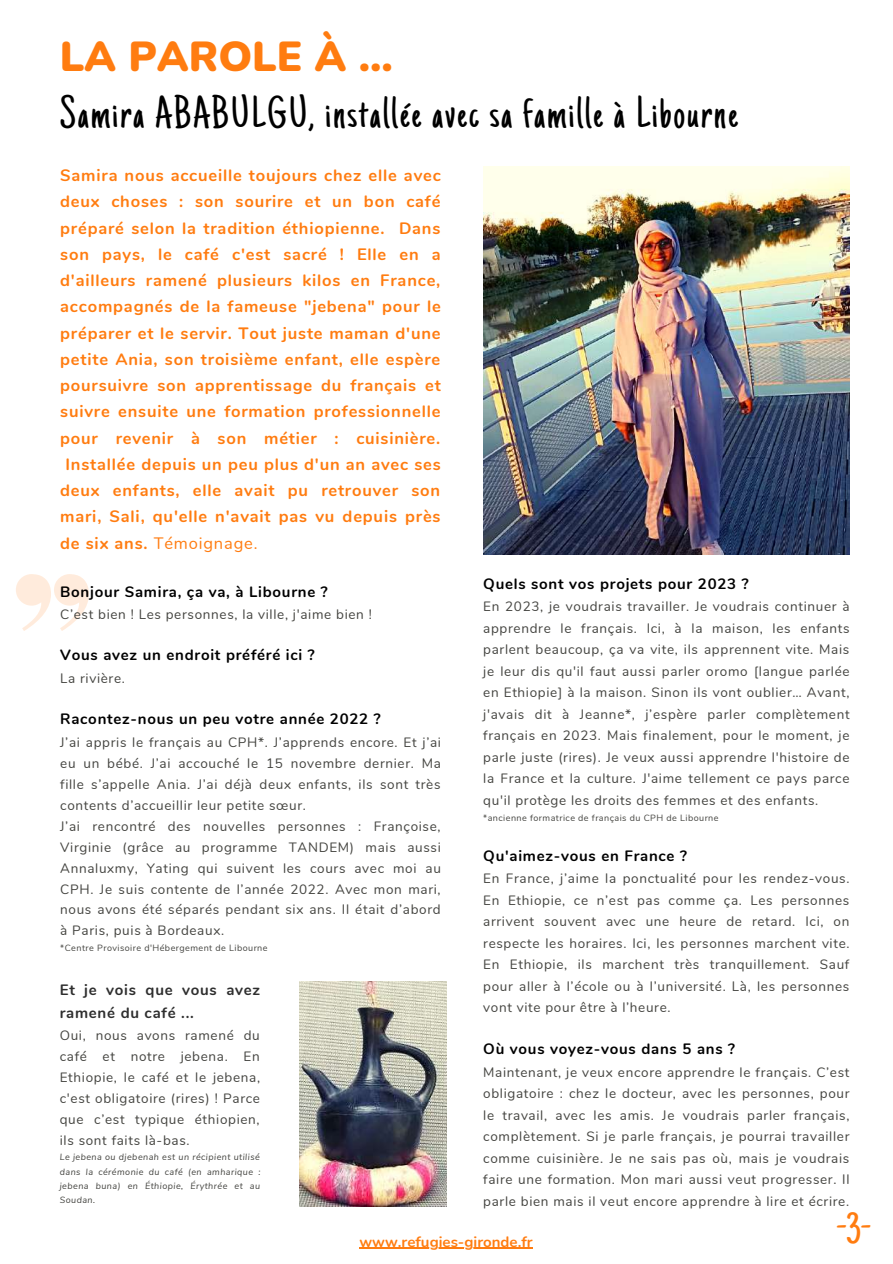
<style>
.page{position:relative;width:893px;height:1264px;background:#fff}
.page>*{position:absolute;margin:0;border:0;box-sizing:border-box;transform-origin:0 0}
.t1{font:45px "Just Another Hand";letter-spacing:.05em;color:#000}
.t2{font:45px "Just Another Hand";color:#ff7c10}
.t3{font:900 42px "Nunito";color:#ff7c10}
.t4{font:700 16.5px "Nunito";letter-spacing:.05em;color:#ff7c10}
.t5{font:16.5px "Nunito";letter-spacing:.05em;color:#ff7c10}
.t6{font:700 15px "Nunito";letter-spacing:.05em;color:#000}
.t7{font:700 15px/23.2px "Nunito";letter-spacing:.05em;color:#2e2e2e}
.t8{font:700 15px "Nunito";color:#ff7c10}
.t9{font:13.5px/21.5px "Nunito";letter-spacing:.05em;color:#444440;text-align:justify}
.t10{font:italic 9px/14.2px "Nunito Sans";letter-spacing:.05em;color:#444440;text-align:justify}
.t11{font:9px "Nunito";letter-spacing:.05em;color:#444440}
.s1{font-weight:700}
</style>
<div class="page">
<img style="left:483px;top:166px;width:366px;height:388px">
<svg style="left:16px;top:574px;width:73px;height:57px"></svg>
<img style="left:299px;top:981px;width:147px;height:225px">
<hr style="left:359px;top:1247px;width:173px;height:1px;background:#ff7c10">
<h2 class="t3" style="left:60px;top:28px;width:334px">LA PAROLE À ...</h2>
<h1 class="t1" style="left:60px;top:95px;width:679px">Samira ABABULGU, installée avec sa famille à Libourne</h1>
<p class="t4" style="left:60px;top:164px;width:382px">Samira nous accueille toujours chez elle avec</p>
<p class="t4" style="left:60px;top:191px;width:381px">deux choses : son sourire et un bon café</p>
<p class="t4" style="left:60px;top:217px;width:381px">préparé selon la tradition éthiopienne. Dans</p>
<p class="t4" style="left:60px;top:243px;width:382px">son pays, le café c'est sacré ! Elle en a</p>
<p class="t4" style="left:60px;top:269px;width:381px">d'ailleurs ramené plusieurs kilos en France,</p>
<p class="t4" style="left:60px;top:296px;width:382px">accompagnés de la fameuse "jebena" pour le</p>
<p class="t4" style="left:60px;top:322px;width:382px">préparer et le servir. Tout juste maman d'une</p>
<p class="t4" style="left:60px;top:348px;width:381px">petite Ania, son troisième enfant, elle espère</p>
<p class="t4" style="left:60px;top:374px;width:382px">poursuivre son apprentissage du français et</p>
<p class="t4" style="left:60px;top:401px;width:382px">suivre ensuite une formation professionnelle</p>
<p class="t4" style="left:60px;top:427px;width:381px">pour revenir à son métier : cuisinière.</p>
<p class="t4" style="left:65px;top:453px;width:377px">Installée depuis un peu plus d'un an avec ses</p>
<p class="t4" style="left:60px;top:479px;width:381px">deux enfants, elle avait pu retrouver son</p>
<p class="t4" style="left:60px;top:505px;width:382px">mari, Sali, qu'elle n'avait pas vu depuis près</p>
<p class="t5" style="left:60px;top:532px;width:199px"><span class="s1">de six ans.</span> Témoignage.</p>
<p class="t6" style="left:60px;top:581px;width:269px">Bonjour Samira, ça va, à Libourne ?</p>
<p class="t9" style="left:60px;top:604px;width:313px">C’est bien ! Les personnes, la ville, j'aime bien !</p>
<p class="t6" style="left:60px;top:645px;width:256px">Vous avez un endroit préféré ici ?</p>
<p class="t9" style="left:60px;top:667px;width:66px">La rivière.</p>
<p class="t6" style="left:60px;top:709px;width:322px">Racontez-nous un peu votre année 2022 ?</p>
<p class="t9" style="left:60px;top:731px;width:382px;line-height:21px;text-align:left">J’ai appris le français au CPH*. J’apprends encore. Et j’ai eu un bébé. J’ai accouché le 15 novembre dernier. Ma fille s’appelle Ania. J’ai déjà deux enfants, ils sont très contents d’accueillir leur petite sœur.<br>J’ai rencontré des nouvelles personnes : Françoise, Virginie (grâce au programme TANDEM) mais aussi Annaluxmy, Yating qui suivent les cours avec moi au CPH. Je suis contente de l’année 2022. Avec mon mari, nous avons été séparés pendant six ans. Il était d’abord à Paris, puis à Bordeaux.</p>
<p class="t11" style="left:60px;top:942px;width:209px">*Centre Provisoire d'Hébergement de Libourne</p>
<p class="t7" style="left:60px;top:978px;width:202px">Et je vois que vous avez ramené du café ...</p>
<p class="t9" style="left:60px;top:1024px;width:202px;line-height:21px">Oui, nous avons ramené du café et notre jebena. En Ethiopie, le café et le jebena, c'est obligatoire (rires) ! Parce que c’est typique éthiopien, ils sont faits là-bas.</p>
<p class="t10" style="left:60px;top:1150px;width:202px">Le jebena ou djebenah est un récipient utilisé dans la cérémonie du café (en amharique : jebena buna) en Éthiopie, Érythrée et au Soudan.</p>
<p class="t6" style="left:483px;top:574px;width:267px">Quels sont vos projets pour 2023 ?</p>
<p class="t9" style="left:483px;top:596px;width:368px">En 2023, je voudrais travailler. Je voudrais continuer à apprendre le français. Ici, à la maison, les enfants parlent beaucoup, ça va vite, ils apprennent vite. Mais je leur dis qu'il faut aussi parler oromo [langue parlée en Ethiopie] à la maison. Sinon ils vont oublier… Avant, j'avais dit à Jeanne*, j’espère parler complètement français en 2023. Mais finalement, pour le moment, je parle juste (rires). Je veux aussi apprendre l'histoire de la France et la culture. J'aime tellement ce pays parce qu'il protège les droits des femmes et des enfants.</p>
<p class="t11" style="left:483px;top:812px;width:237px">*ancienne formatrice de français du CPH de Libourne</p>
<p class="t6" style="left:483px;top:846px;width:205px">Qu'aimez-vous en France ?</p>
<p class="t9" style="left:483px;top:868px;width:368px">En France, j’aime la ponctualité pour les rendez-vous.<br>En Ethiopie, ce n’est pas comme ça. Les personnes arrivent souvent avec une heure de retard. Ici, on respecte les horaires. Ici, les personnes marchent vite.<br>En Ethiopie, ils marchent très tranquillement. Sauf pour aller à l’école ou à l’université. Là, les personnes vont vite pour être à l’heure.</p>
<p class="t6" style="left:483px;top:1039px;width:253px">Où vous voyez-vous dans 5 ans ?</p>
<p class="t9" style="left:483px;top:1061px;width:368px">Maintenant, je veux encore apprendre le français. C’est obligatoire : chez le docteur, avec les personnes, pour le travail, avec les amis. Je voudrais parler français, complètement. Si je parle français, je pourrai travailler comme cuisinière. Je ne sais pas où, mais je voudrais faire une formation. Mon mari aussi veut progresser. Il parle bien mais il veut encore apprendre à lire et écrire.</p>
<p class="t8" style="left:359px;top:1231px;width:175px">www.refugies-gironde.fr</p>
<h1 class="t2" style="left:836px;top:1210px;width:35px">-3-</h1>
</div>
